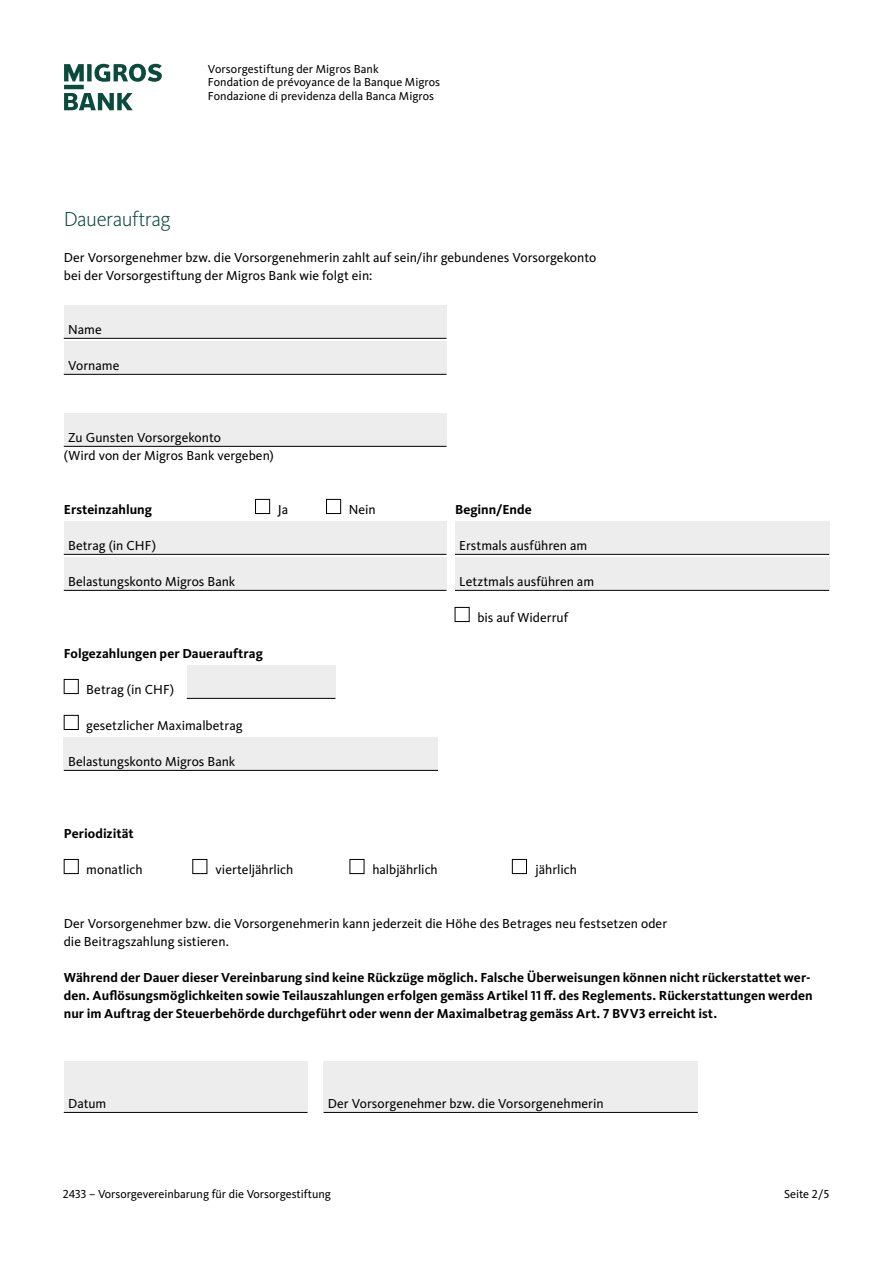
<style>
.page{position:relative;width:893px;height:1263px;background:#fff}
.page>*{position:absolute;margin:0;border:0;box-sizing:border-box;transform-origin:0 0}
.Übertitel_Spalte{font:300 21px "Migrosbank Kievit";letter-spacing:-.025em;color:#0a4b3d}
.Grundtext_Bold{font:700 13.5px/18px "Migrosbank Kievit";color:#000}
.Grundtext_Regular{font:13.5px/18px "Migrosbank Kievit";color:#000}
.Ausfüllen{font:13.5px "Migrosbank Kievit";color:#000}
.Grundtext_Bold-2{font:13.5px "Migrosbank Kievit";color:#000}
.Kontakt_Infos{font:12px/13.5px "Migrosbank Kievit";color:#000}
</style>
<div class="page">
<div style="left:64px;top:306px;width:382px;height:32px;background:#ededed"></div>
<hr style="left:64px;top:338px;width:382px;height:1px;background:#000">
<div style="left:64px;top:342px;width:382px;height:32px;background:#ededed"></div>
<hr style="left:64px;top:374px;width:382px;height:1px;background:#000">
<div style="left:64px;top:414px;width:382px;height:32px;background:#ededed"></div>
<hr style="left:64px;top:446px;width:382px;height:1px;background:#000">
<div style="left:64px;top:522px;width:382px;height:32px;background:#ededed"></div>
<hr style="left:64px;top:554px;width:382px;height:1px;background:#000">
<div style="left:64px;top:558px;width:382px;height:32px;background:#ededed"></div>
<hr style="left:64px;top:590px;width:382px;height:1px;background:#000">
<div style="left:64px;top:1062px;width:244px;height:50px;background:#ededed"></div>
<hr style="left:64px;top:1112px;width:244px;height:1px;background:#000">
<div style="left:324px;top:1062px;width:374px;height:50px;background:#ededed"></div>
<hr style="left:324px;top:1112px;width:374px;height:1px;background:#000">
<div style="left:64px;top:738px;width:374px;height:32px;background:#ededed"></div>
<hr style="left:64px;top:770px;width:374px;height:1px;background:#000">
<div style="left:64px;top:679px;width:15px;height:15px;border:1px solid #000"></div>
<div style="left:64px;top:715px;width:15px;height:15px;border:1px solid #000"></div>
<div style="left:455px;top:607px;width:15px;height:15px;border:1px solid #000"></div>
<div style="left:64px;top:859px;width:15px;height:15px;border:1px solid #000"></div>
<div style="left:192px;top:859px;width:15px;height:15px;border:1px solid #000"></div>
<div style="left:350px;top:859px;width:14px;height:15px;border:1px solid #000"></div>
<div style="left:512px;top:859px;width:15px;height:15px;border:1px solid #000"></div>
<div style="left:187px;top:666px;width:148px;height:32px;background:#ededed"></div>
<hr style="left:187px;top:698px;width:148px;height:1px;background:#000">
<div style="left:255px;top:499px;width:15px;height:15px;border:1px solid #000"></div>
<div style="left:326px;top:499px;width:15px;height:15px;border:1px solid #000"></div>
<div style="left:455px;top:522px;width:374px;height:32px;background:#ededed"></div>
<hr style="left:455px;top:554px;width:374px;height:1px;background:#000">
<div style="left:455px;top:558px;width:374px;height:32px;background:#ededed"></div>
<hr style="left:455px;top:590px;width:374px;height:1px;background:#000">
<svg style="left:64px;top:64px;width:98px;height:46px"></svg>
<p class="Kontakt_Infos" style="left:208px;top:62px;width:234px">Vorsorgestiftung der Migros Bank<br>Fondation de prévoyance de la Banque Migros<br>Fondazione di previdenza della Banca Migros</p>
<p class="Übertitel_Spalte" style="left:64px;top:206px;width:108px">Dauerauftrag</p>
<p class="Grundtext_Regular" style="left:64px;top:248px;width:534px">Der Vorsorgenehmer bzw. die Vorsorgenehmerin zahlt auf sein/ihr gebundenes Vorsorgekonto bei der Vorsorgestiftung der Migros Bank wie folgt ein:</p>
<p class="Ausfüllen" style="left:68px;top:321px;width:35px">Name</p>
<p class="Ausfüllen" style="left:68px;top:357px;width:53px">Vorname</p>
<p class="Ausfüllen" style="left:68px;top:429px;width:154px">Zu Gunsten Vorsorgekonto</p>
<p class="Grundtext_Regular" style="left:64px;top:446px;width:211px">(Wird von der Migros Bank vergeben)</p>
<p class="Grundtext_Bold" style="left:64px;top:500px;width:90px">Ersteinzahlung</p>
<p class="Grundtext_Bold-2" style="left:278px;top:501px;width:12px">Ja</p>
<p class="Grundtext_Bold-2" style="left:349px;top:501px;width:29px">Nein</p>
<p class="Ausfüllen" style="left:68px;top:537px;width:89px">Betrag (in CHF)</p>
<p class="Ausfüllen" style="left:68px;top:573px;width:169px">Belastungskonto Migros Bank</p>
<p class="Grundtext_Bold" style="left:64px;top:644px;width:201px">Folgezahlungen per Dauerauftrag</p>
<p class="Grundtext_Bold-2" style="left:86px;top:681px;width:89px">Betrag (in CHF)</p>
<p class="Grundtext_Regular" style="left:86px;top:716px;width:158px">gesetzlicher Maximalbetrag</p>
<p class="Ausfüllen" style="left:68px;top:753px;width:169px">Belastungskonto Migros Bank</p>
<p class="Grundtext_Bold" style="left:455px;top:500px;width:78px">Beginn/Ende</p>
<p class="Ausfüllen" style="left:459px;top:537px;width:129px">Erstmals ausführen am</p>
<p class="Ausfüllen" style="left:459px;top:573px;width:136px">Letztmals ausführen am</p>
<p class="Grundtext_Regular" style="left:477px;top:608px;width:92px">bis auf Widerruf</p>
<p class="Grundtext_Bold" style="left:64px;top:824px;width:72px">Periodizität</p>
<p class="Grundtext_Regular" style="left:86px;top:860px;width:58px">monatlich</p>
<p class="Grundtext_Regular" style="left:216px;top:860px;width:79px">vierteljährlich</p>
<p class="Grundtext_Regular" style="left:372px;top:860px;width:67px">halbjährlich</p>
<p class="Grundtext_Regular" style="left:536px;top:860px;width:43px">jährlich</p>
<p class="Grundtext_Regular" style="left:64px;top:914px;width:605px">Der Vorsorgenehmer bzw. die Vorsorgenehmerin kann jederzeit die Höhe des Betrages neu festsetzen oder die Beitragszahlung sistieren.</p>
<p class="Grundtext_Bold" style="left:64px;top:968px;width:750px">Während der Dauer dieser Vereinbarung sind keine Rückzüge möglich. Falsche Überweisungen können nicht rückerstattet wer&shy;den. Auflösungsmöglichkeiten sowie Teilauszahlungen erfolgen gemäss Artikel 11 ff. des Reglements. Rückerstattungen werden nur im Auftrag der Steuerbehörde durchgeführt oder wenn der Maximalbetrag gemäss Art. 7 BVV3 erreicht ist.</p>
<p class="Ausfüllen" style="left:68px;top:1095px;width:40px">Datum</p>
<p class="Ausfüllen" style="left:328px;top:1095px;width:277px">Der Vorsorgenehmer bzw. die Vorsorgenehmerin</p>
<p class="Kontakt_Infos" style="left:63px;top:1187px;width:270px">2433 – Vorsorgevereinbarung für die Vorsorgestiftung</p>
<p class="Kontakt_Infos" style="left:784px;top:1187px;width:47px">Seite 2 / 5</p>
</div>
